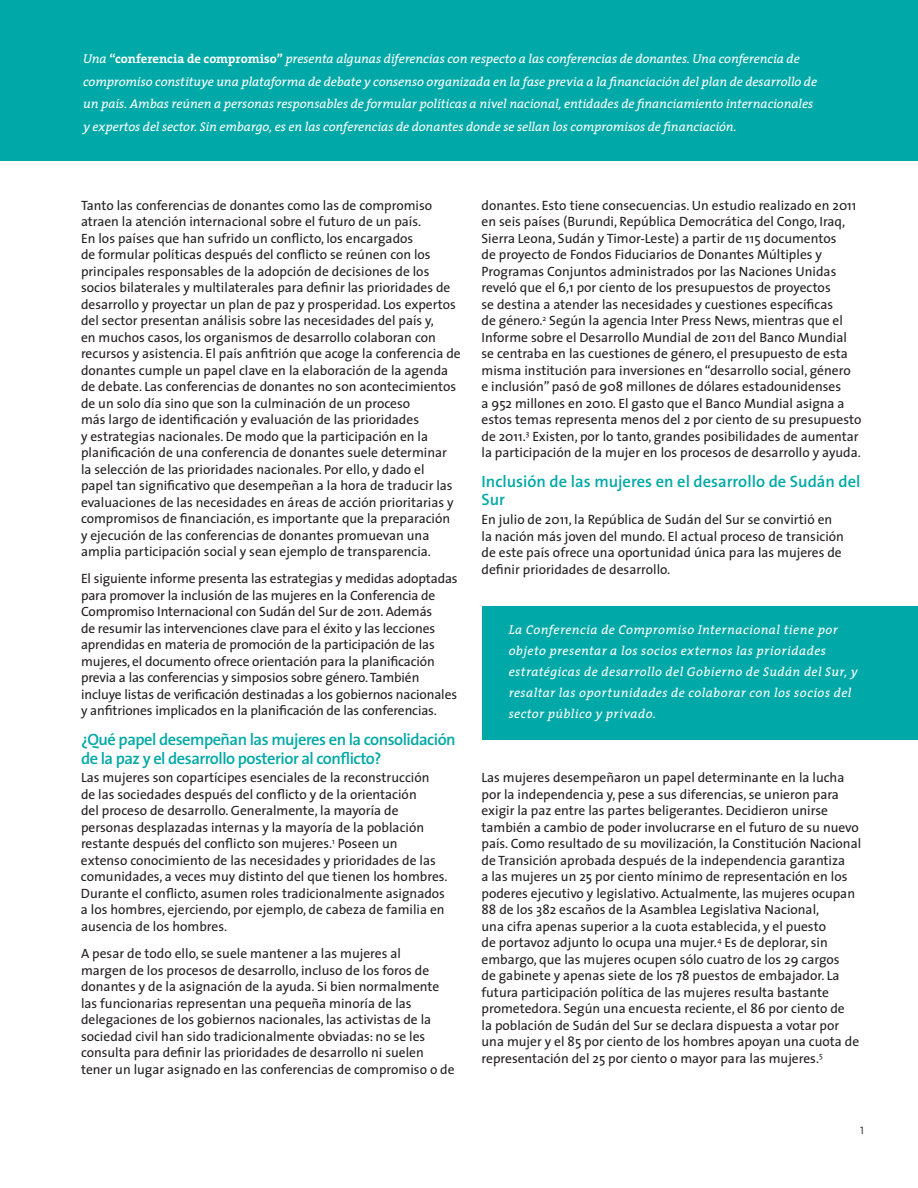
<style>
.page{position:relative;width:918px;height:1188px;background:#fff}
.page>*{position:absolute;margin:0;border:0;box-sizing:border-box;transform-origin:0 0}
.t1{font:600 16.5px/18.8px "The Sans";letter-spacing:-.03em;color:#00a9a7}
.t2{font:600 16.5px/18.8px "The Sans";color:#00a9a7}
.t3{font:13.5px/16.5px "The Sans";color:#231f20}
.t4{font:italic 12.75px/22.5px "The Serif";letter-spacing:-.005em;color:#fff}
.t5{font:italic 12.75px/21px "The Serif";letter-spacing:.03em;color:#fff}
.t6{font:10.5px "Gotham";color:#231f20}
.s1{font-weight:700;font-style:normal}
</style>
<div class="page">
<div style="left:0;top:0;width:918px;height:161px;background:#00a9a7"></div>
<div style="left:482px;top:606px;width:436px;height:134px;background:#00a9a7"></div>
<p class="t4" style="left:83px;top:47px;width:735px">Una <span class="s1">“conferencia de compromiso”</span> presenta algunas diferencias con respecto a las conferencias de donantes. Una conferencia de compromiso constituye una plataforma de debate y consenso organizada en la fase previa a la financiación del plan de desarrollo de un país. Ambas reúnen a personas responsables de formular políticas a nivel nacional, entidades de financiamiento internacionales y expertos del sector. Sin embargo, es en las conferencias de donantes donde se sellan los compromisos de financiación.</p>
<p class="t3" style="left:81px;top:196px;width:381px">Tanto las conferencias de donantes como las de compromiso atraen la atención internacional sobre el futuro de un país.<br>En los países que han sufrido un conflicto, los encargados<br>de formular políticas después del conflicto se reúnen con los principales responsables de la adopción de decisiones de los socios bilaterales y multilaterales para definir las prioridades de desarrollo y proyectar un plan de paz y prosperidad. Los expertos del sector presentan análisis sobre las necesidades del país y,<br>en muchos casos, los organismos de desarrollo colaboran con recursos y asistencia. El país anfitrión que acoge la conferencia de donantes cumple un papel clave en la elaboración de la agenda de debate. Las conferencias de donantes no son acontecimientos de un solo día sino que son la culminación de un proceso<br>más largo de identificación y evaluación de las prioridades<br>y estrategias nacionales. De modo que la participación en la planificación de una conferencia de donantes suele determinar la selección de las prioridades nacionales. Por ello, y dado el<br>papel tan significativo que desempeñan a la hora de traducir las evaluaciones de las necesidades en áreas de acción prioritarias y compromisos de financiación, es importante que la preparación<br>y ejecución de las conferencias de donantes promuevan una amplia participación social y sean ejemplo de transparencia.</p>
<p class="t3" style="left:81px;top:570px;width:378px">El siguiente informe presenta las estrategias y medidas adoptadas para promover la inclusión de las mujeres en la Conferencia de Compromiso Internacional con Sudán del Sur de 2011. Además<br>de resumir las intervenciones clave para el éxito y las lecciones aprendidas en materia de promoción de la participación de las mujeres, el documento ofrece orientación para la planificación previa a las conferencias y simposios sobre género.También incluye listas de verificación destinadas a los gobiernos nacionales y anfitriones implicados en la planificación de las conferencias.</p>
<p class="t1" style="left:81px;top:730px;width:376px">¿Qué papel desempeñan las mujeres en la consolidación de la paz y el desarrollo posterior al conflicto?</p>
<p class="t3" style="left:81px;top:769px;width:368px">Las mujeres son copartícipes esenciales de la reconstrucción<br>de las sociedades después del conflicto y de la orientación<br>del proceso de desarrollo. Generalmente, la mayoría de personas desplazadas internas y la mayoría de la población restante después del conflicto son mujeres.<sup>1</sup> Poseen un<br>extenso conocimiento de las necesidades y prioridades de las comunidades, a veces muy distinto del que tienen los hombres.<br>Durante el conflicto, asumen roles tradicionalmente asignados a los hombres, ejerciendo, por ejemplo, de cabeza de familia en ausencia de los hombres.</p>
<p class="t3" style="left:81px;top:945px;width:375px">A pesar de todo ello, se suele mantener a las mujeres al<br>margen de los procesos de desarrollo, incluso de los foros de donantes y de la asignación de la ayuda. Si bien normalmente las funcionarias representan una pequeña minoría de las delegaciones de los gobiernos nacionales, las activistas de la sociedad civil han sido tradicionalmente obviadas: no se les consulta para definir las prioridades de desarrollo ni suelen tener un lugar asignado en las conferencias de compromiso o de</p>
<p class="t3" style="left:481px;top:196px;width:382px">donantes. Esto tiene consecuencias. Un estudio realizado en 2011 en seis países (Burundi, República Democrática del Congo, Iraq, Sierra Leona, Sudán y Timor-Leste) a partir de 115 documentos<br>de proyecto de Fondos Fiduciarios de Donantes Múltiples y Programas Conjuntos administrados por las Naciones Unidas reveló que el 6,1 por ciento de los presupuestos de proyectos<br>se destina a atender las necesidades y cuestiones específicas<br>de género.<sup>2</sup> Según la agencia Inter Press News, mientras que el Informe sobre el Desarrollo Mundial de 2011 del Banco Mundial se centraba en las cuestiones de género, el presupuesto de esta misma institución para inversiones en “desarrollo social, género<br>e inclusión” pasó de 908 millones de dólares estadounidenses<br>a 952 millones en 2010. El gasto que el Banco Mundial asigna a estos temas representa menos del 2 por ciento de su presupuesto de 2011.<sup>3</sup> Existen, por lo tanto, grandes posibilidades de aumentar la participación de la mujer en los procesos de desarrollo y ayuda.</p>
<p class="t2" style="left:482px;top:471px;width:381px">Inclusión de las mujeres en el desarrollo de Sudán del<br>Sur</p>
<p class="t3" style="left:482px;top:511px;width:364px">En julio de 2011, la República de Sudán del Sur se convirtió en la nación más joven del mundo. El actual proceso de transición de este país ofrece una oportunidad única para las mujeres de definir prioridades de desarrollo.</p>
<p class="t5" style="left:509px;top:619px;width:350px">La Conferencia de Compromiso Internacional tiene por objeto presentar a los socios externos las prioridades estratégicas de desarrollo del Gobierno de Sudán del Sur, y resaltar las oportunidades de colaborar con los socios del sector público y privado.</p>
<p class="t3" style="left:482px;top:769px;width:381px">Las mujeres desempeñaron un papel determinante en la lucha por la independencia y, pese a sus diferencias, se unieron para exigir la paz entre las partes beligerantes. Decidieron unirse también a cambio de poder involucrarse en el futuro de su nuevo país. Como resultado de su movilización, la Constitución Nacional de Transición aprobada después de la independencia garantiza<br>a las mujeres un 25 por ciento mínimo de representación en los poderes ejecutivo y legislativo. Actualmente, las mujeres ocupan 88 de los 382 escaños de la Asamblea Legislativa Nacional,<br>una cifra apenas superior a la cuota establecida, y el puesto<br>de portavoz adjunto lo ocupa una mujer.<sup>4</sup> Es de deplorar, sin embargo, que las mujeres ocupen sólo cuatro de los 29 cargos<br>de gabinete y apenas siete de los 78 puestos de embajador. La futura participación política de las mujeres resulta bastante prometedora. Según una encuesta reciente, el 86 por ciento de<br>la población de Sudán del Sur se declara dispuesta a votar por una mujer y el 85 por ciento de los hombres apoyan una cuota de representación del 25 por ciento o mayor para las mujeres.<sup>5</sup></p>
<p class="t6" style="left:860px;top:1124px;width:5px">1</p>
</div>
